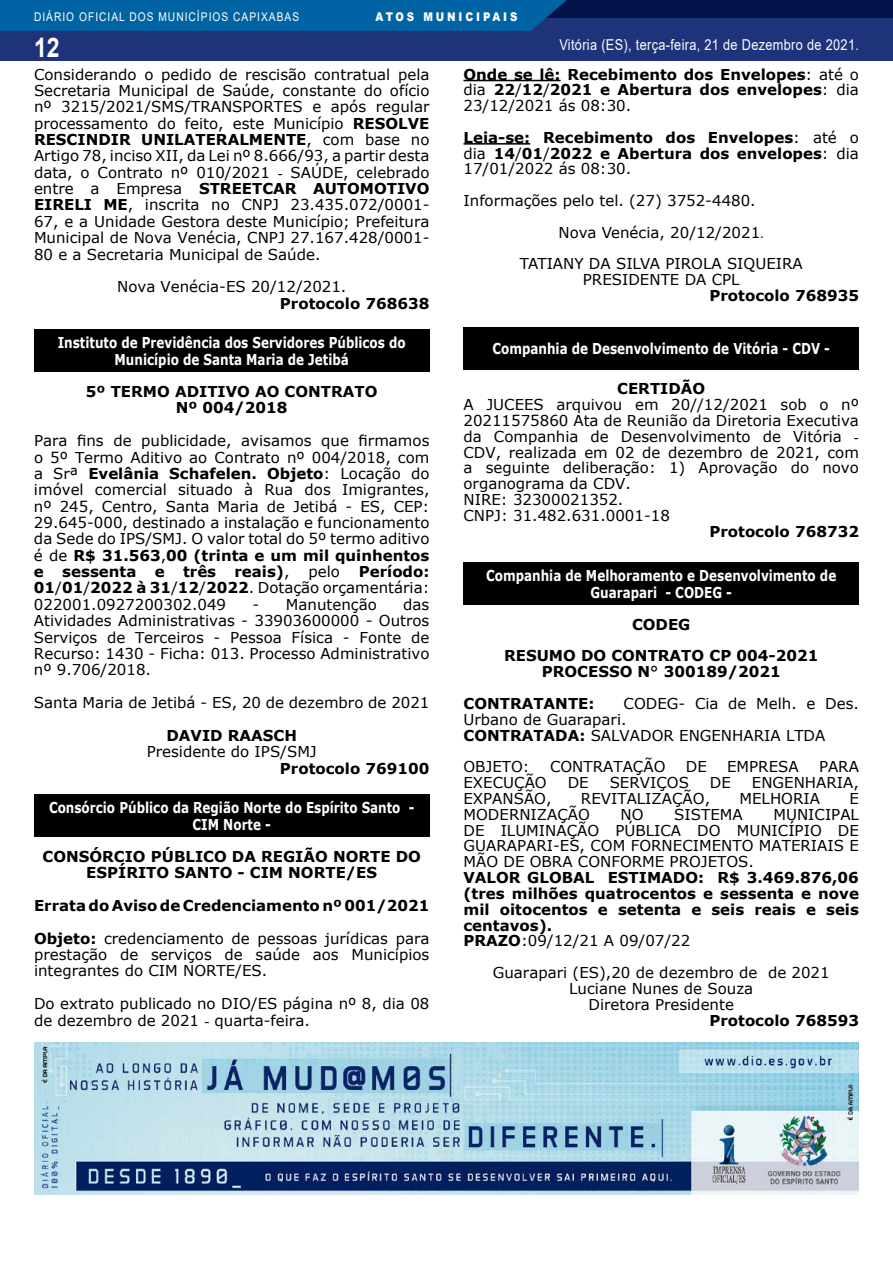
<style>
.page{position:relative;width:893px;height:1263px;background:#fff}
.page>*{position:absolute;margin:0;border:0;box-sizing:border-box;transform-origin:0 0}
.t1{font:700 27px "Arial";color:#fff;scale:.85 1}
.t2{font:15px/16.4px "Verdana";color:#000;text-align:justify}
.t3{font:700 15px/15.8px "Verdana";color:#000;text-align:center}
.t4{font:700 15px/16.5px "Verdana";color:#fff;text-align:center;scale:.8 1}
.t5{font:15px "Arial";letter-spacing:.025em;color:#fff;scale:.85 1}
.t6{font:12px "Arial";letter-spacing:.1em;color:#fff;scale:.85 1}
.t7{font:900 12px "Arial";letter-spacing:.28em;color:#fff;scale:.85 1}
.s1{font-weight:700}
.s2{font-family:"Times New Roman"}
.s3{font-weight:400}
</style>
<div class="page">
<div style="left:0;top:0;width:893px;height:61px;background:#1e3379"></div>
<div style="left:0;top:0;width:893px;height:18px;background:#05134b"></div>
<div style="left:0;top:0;width:567px;height:31px;background:#0064a4"></div>
<div style="left:34px;top:329px;width:395px;height:43px;background:#000"></div>
<div style="left:34px;top:794px;width:395px;height:43px;background:#000"></div>
<hr style="left:463px;top:80px;width:98px;height:1px;background:#000">
<hr style="left:463px;top:143px;width:67px;height:2px;background:#000">
<div style="left:463px;top:327px;width:396px;height:43px;background:#000"></div>
<div style="left:463px;top:563px;width:396px;height:42px;background:#000"></div>
<img style="left:34px;top:1042px;width:825px;height:153px">
<p class="t6" style="left:34px;top:13px;width:313px">DIÁRIO OFICIAL DOS MUNICÍPIOS CAPIXABAS</p>
<h1 class="t1" style="left:34px;top:38px;width:32px">12</h1>
<p class="t7" style="left:376px;top:10px;width:168px">ATOS MUNICIPAIS</p>
<p class="t5" style="left:559px;top:39px;width:354px">Vitória (ES), terça-feira, 21 de Dezembro de 2021.</p>
<p class="t2" style="left:34px;top:67px;width:397px">Considerando o pedido de rescisão contratual pela Secretaria Municipal de Saúde, constante do ofício nº 3215/2021/SMS/TRANSPORTES e após regular processamento do feito, este Município <span class="s1">RESOLVE RESCINDIR UNILATERALMENTE</span>, com base no Artigo 78, inciso XII, da Lei nº 8.666/93, a partir desta data, o Contrato nº 010/2021 <span class="s2">-</span> SAÚDE, celebrado entre a Empresa <span class="s1">STREETCAR AUTOMOTIVO EIRELI ME</span>, inscrita no CNPJ 23.435.072/0001- 67, e a Unidade Gestora deste Município; Prefeitura Municipal de Nova Venécia, CNPJ 27.167.428/0001- 80 e a Secretaria Municipal de Saúde.</p>
<p class="t2" style="left:117px;top:279px;width:231px">Nova Venécia-ES 20/12/2021.</p>
<p class="t3" style="left:280px;top:296px;width:151px">Protocolo 768638</p>
<p class="t4" style="left:58px;top:335px;width:436px">Instituto de Previdência dos Servidores Públicos do<br>Município de Santa Maria de Jetibá</p>
<p class="t3" style="left:86px;top:384px;width:293px;line-height:16.4px">5º TERMO ADITIVO AO CONTRATO<br>Nº 004/2018</p>
<p class="t2" style="left:34px;top:432px;width:397px">Para fins de publicidade, avisamos que firmamos o 5º Termo Aditivo ao Contrato nº 004/2018, com a Srª <span class="s1">Evelânia Schafelen. Objeto</span>: Locação do imóvel comercial situado à Rua dos Imigrantes, nº 245, Centro, Santa Maria de Jetibá - ES, CEP:<br>29.645-000, destinado a instalação e funcionamento da Sede do IPS/SMJ. O valor total do 5º termo aditivo é de <span class="s1">R$ 31.563</span>,<span class="s1">00 (trinta e um mil quinhentos e sessenta e três reais)</span>,</p>
<p class="t2" style="left:34px;top:564px;width:397px;text-indent:325px"><span class="s1">Período:<br>01</span>/<span class="s1">01</span>/<span class="s1">2022 à 31</span>/<span class="s1">12</span>/<span class="s1">2022</span>. Dotação orçamentária:<br>022001.0927200302.049</p>
<p class="t2" style="left:308px;top:564px;width:33px">pelo</p>
<p class="t2" style="left:253px;top:597px;width:126px">- Manutenção</p>
<p class="t2" style="left:34px;top:597px;width:397px;text-indent:369px">das Atividades Administrativas - 33903600000 - Outros Serviços de Terceiros - Pessoa Física - Fonte de Recurso: 1430 - Ficha: 013. Processo Administrativo nº 9.706/2018.</p>
<p class="t2" style="left:34px;top:695px;width:397px">Santa Maria de Jetibá - ES, 20 de dezembro de 2021</p>
<p class="t3" style="left:167px;top:728px;width:132px">DAVID RAASCH</p>
<p class="t2" style="left:147px;top:744px;width:172px">Presidente do IPS/SMJ</p>
<p class="t3" style="left:280px;top:761px;width:151px">Protocolo 769100</p>
<p class="t4" style="left:49px;top:800px;width:458px">Consórcio Público da Região Norte do Espírito Santo -<br>CIM Norte -</p>
<p class="t3" style="left:42px;top:849px;width:380px;line-height:16.4px">CONSÓRCIO PÚBLICO DA REGIÃO NORTE DO<br>ESPÍRITO SANTO - CIM NORTE/ES</p>
<p class="t3" style="left:34px;top:890px;width:397px;line-height:32.7px;text-align:left">Errata do Aviso de Credenciamento nº 001/2021<br>Objeto: <span class="s3">credenciamento de pessoas jurídicas para</span></p>
<p class="t2" style="left:34px;top:947px;width:397px">prestação de serviços de saúde aos Municípios integrantes do CIM NORTE/ES.</p>
<p class="t2" style="left:34px;top:996px;width:397px">Do extrato publicado no DIO/ES página nº 8, dia 08 de dezembro de 2021 <span class="s2">-</span> quarta-feira.</p>
<p class="t3" style="left:463px;top:67px;width:397px;text-align:justify">Onde se lê: Recebimento dos Envelopes<span class="s3">: até o dia</span> 22<span class="s3">/</span>12<span class="s3">/</span>2021 e Abertura dos envelopes<span class="s3">: dia 23/12/2021 ás 08:30.</span></p>
<p class="t3" style="left:463px;top:130px;width:397px;text-align:justify">Leia-se: Recebimento dos Envelopes<span class="s3">: até o dia</span> 14<span class="s3">/</span>01<span class="s3">/</span>2022 e Abertura dos envelopes<span class="s3">: dia 17/01/2022 ás 08:30.</span></p>
<p class="t2" style="left:463px;top:193px;width:294px">Informações pelo tel. (27) 3752-4480.</p>
<p class="t2" style="left:559px;top:225px;width:207px">Nova Venécia, 20/12/2021<span class="s2">.</span></p>
<p class="t2" style="left:520px;top:257px;width:285px">TATIANY DA SILVA PIROLA SIQUEIRA</p>
<p class="t2" style="left:583px;top:272px;width:158px">PRESIDENTE DA CPL</p>
<p class="t3" style="left:709px;top:289px;width:151px">Protocolo 768935</p>
<p class="t4" style="left:492px;top:341px;width:424px">Companhia de Desenvolvimento de Vitória - CDV -</p>
<p class="t3" style="left:617px;top:382px;width:90px">CERTIDÃO</p>
<p class="t2" style="left:463px;top:397px;width:397px;line-height:15.9px;text-align:left">A JUCEES arquivou em 20//12/2021 sob o nº 20211575860 Ata de Reunião da Diretoria Executiva da Companhia de Desenvolvimento de Vitória <span class="s2">- </span>CDV, realizada em 02 de dezembro de 2021, com a seguinte deliberação: 1) Aprovação do novo organograma da CDV.<br>NIRE: 32300021352.<br>CNPJ: 31.482.631.0001-18</p>
<p class="t3" style="left:709px;top:524px;width:151px">Protocolo 768732</p>
<p class="t4" style="left:486px;top:569px;width:439px">Companhia de Melhoramento e Desenvolvimento de<br>Guarapari - CODEG -</p>
<p class="t3" style="left:504px;top:609px;width:316px;line-height:31.7px">CODEG<br>RESUMO DO CONTRATO CP 004-2021</p>
<p class="t3" style="left:463px;top:657px;width:319px;line-height:31.7px;text-align:left;text-indent:78px">PROCESSO N<span class="s3">°</span> 300189/2021<br>CONTRATANTE:</p>
<p class="t2" style="left:463px;top:696px;width:397px;line-height:15.9px;text-align:left;text-indent:160px">CODEG- Cia de Melh. e Des.<br>Urbano de Guarapari.<br><span class="s1">CONTRATADA:</span> SALVADOR ENGENHARIA LTDA</p>
<p class="t2" style="left:463px;top:759px;width:68px">OBJETO:</p>
<p class="t2" style="left:550px;top:759px;width:117px">CONTRATAÇÃO</p>
<p class="t2" style="left:686px;top:759px;width:23px">DE</p>
<p class="t2" style="left:727px;top:759px;width:73px">EMPRESA</p>
<p class="t2" style="left:819px;top:759px;width:41px">PARA</p>
<p class="t2" style="left:463px;top:775px;width:85px">EXECUÇÃO</p>
<p class="t2" style="left:568px;top:775px;width:23px">DE</p>
<p class="t2" style="left:610px;top:775px;width:81px">SERVIÇOS</p>
<p class="t2" style="left:710px;top:775px;width:23px">DE</p>
<p class="t2" style="left:752px;top:775px;width:109px">ENGENHARIA,</p>
<p class="t2" style="left:463px;top:791px;width:90px">EXPANSÃO,</p>
<p class="t2" style="left:581px;top:791px;width:131px">REVITALIZAÇÃO,</p>
<p class="t2" style="left:739px;top:791px;width:82px">MELHORIA</p>
<p class="t2" style="left:849px;top:791px;width:11px">E</p>
<p class="t2" style="left:463px;top:807px;width:128px">MODERNIZAÇÃO</p>
<p class="t2" style="left:621px;top:807px;width:25px">NO</p>
<p class="t2" style="left:674px;top:807px;width:70px">SISTEMA</p>
<p class="t2" style="left:463px;top:807px;width:397px;line-height:15.9px;text-indent:310px">MUNICIPAL DE ILUMINAÇÃO PÚBLICA DO MUNICÍPIO DE GUARAPARI-ES, COM FORNECIMENTO MATERIAIS E MÃO DE OBRA CONFORME PROJETOS.</p>
<p class="t3" style="left:463px;top:870px;width:397px;text-align:left">VALOR GLOBAL ESTIMADO: R$ 3.469.876,06 (tres milhões quatrocentos e sessenta e nove mil oitocentos e setenta e seis reais e seis centavos).<br>PRAZO<span class="s3">:09/12/21 A 09/07/22</span></p>
<p class="t2" style="left:493px;top:965px;width:338px;line-height:15.9px;text-align:center">Guarapari (ES),20 de dezembro de de 2021<br>Luciane Nunes de Souza<br>Diretora Presidente</p>
<p class="t3" style="left:709px;top:1013px;width:151px">Protocolo 768593</p>
</div>
